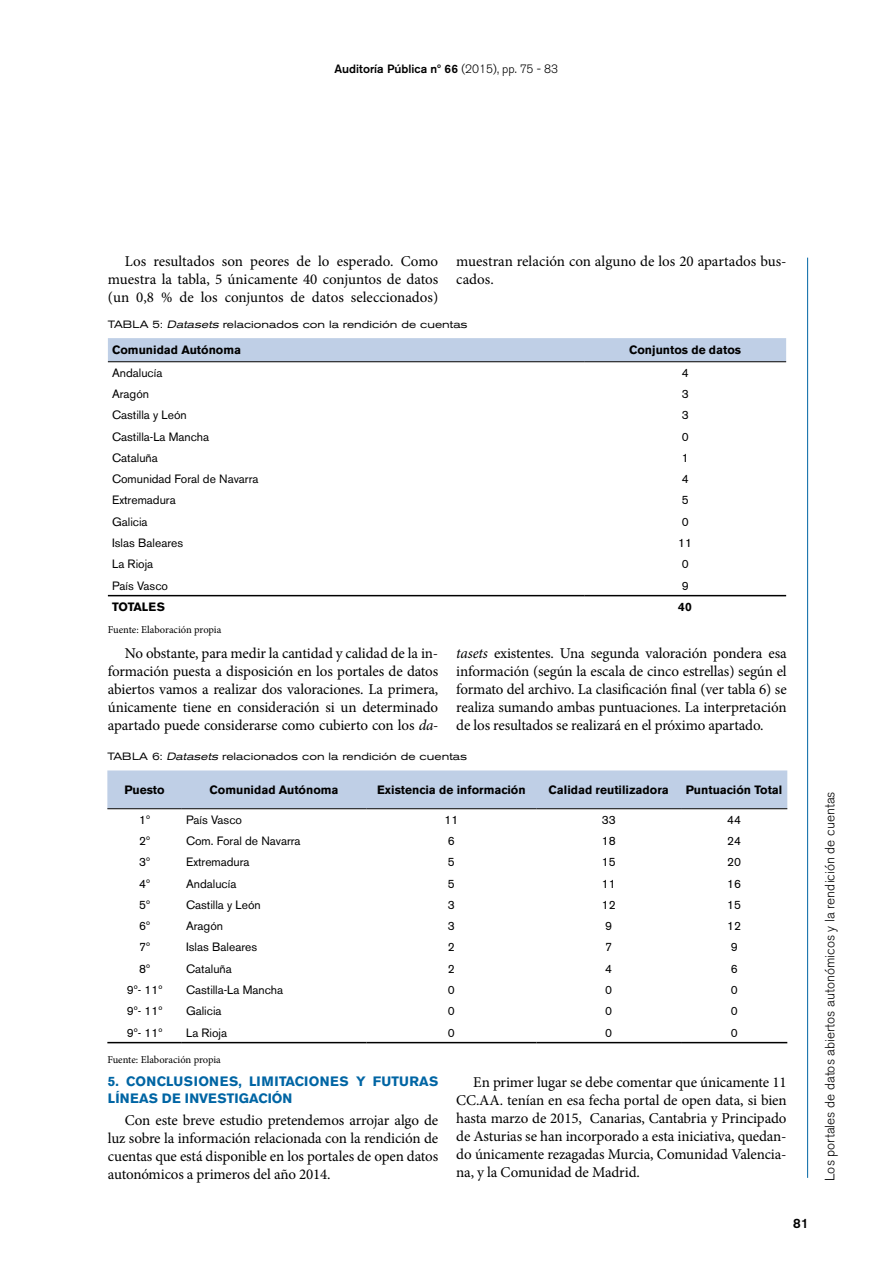
<style>
.page{position:relative;width:893px;height:1263px;background:#fff}
.page>*{position:absolute;margin:0;border:0;box-sizing:border-box;transform-origin:0 0}
.t1{font:15px/18px "Minion Pro";letter-spacing:-.01em;color:#000;text-align:justify}
.t2{font:300 13.5px "Akzidenz Grotesk BE";color:#000}
.t3{font:700 13.5px/16.2px "Akzidenz Grotesk BE";letter-spacing:.01em;color:#0065a4}
.t4{font:500 13.5px "Akzidenz Grotesk BE";color:#000}
.t5{font:12px "Akzidenz Grotesk BE";color:#000}
.t6{font:700 12px "Akzidenz Grotesk BE";color:#000}
.t7{font:500 12px "Akzidenz Grotesk BE";color:#000}
.t8{font:expanded 10.5px "Akzidenz Grotesk BE";color:#000}
.t9{font:10.5px "Minion Pro";letter-spacing:-.005em;color:#000}
.s1{font-weight:300}
.s2{font-style:italic}
</style>
<div class="page">
<hr style="left:807px;top:258px;width:1px;height:920px;background:#0065a4">
<div style="left:108px;top:338px;width:678px;height:23px;background:#bfcfe6"></div>
<svg style="left:108px;top:362px;width:678px;height:235px"></svg>
<hr style="left:108px;top:361px;width:476px;height:1px;background:#000">
<hr style="left:584px;top:361px;width:202px;height:1px;background:#000">
<hr style="left:108px;top:595px;width:476px;height:1px;background:#000">
<hr style="left:584px;top:595px;width:202px;height:1px;background:#000">
<div style="left:107px;top:770px;width:680px;height:38px;background:#bfcfe6"></div>
<svg style="left:107px;top:809px;width:680px;height:233px"></svg>
<hr style="left:107px;top:808px;width:75px;height:1px;background:#000">
<hr style="left:182px;top:808px;width:184px;height:1px;background:#000">
<hr style="left:366px;top:808px;width:170px;height:1px;background:#000">
<hr style="left:536px;top:808px;width:145px;height:1px;background:#000">
<hr style="left:681px;top:808px;width:106px;height:1px;background:#000">
<hr style="left:107px;top:1042px;width:75px;height:1px;background:#000">
<hr style="left:182px;top:1042px;width:184px;height:1px;background:#000">
<hr style="left:366px;top:1042px;width:170px;height:1px;background:#000">
<hr style="left:536px;top:1042px;width:145px;height:1px;background:#000">
<hr style="left:681px;top:1042px;width:106px;height:1px;background:#000">
<p class="t7" style="left:334px;top:61px;width:225px">Auditoría Pública nº 66 <span class="s1">(2015), pp. 75 - 83</span></p>
<p class="t1" style="left:108px;top:252px;width:332px;text-indent:17px">Los resultados son peores de lo esperado. Como muestra la tabla, 5 únicamente 40 conjuntos de datos (un 0,8 % de los conjuntos de datos seleccionados)</p>
<p class="t1" style="left:456px;top:252px;width:332px">muestran relación con alguno de los 20 apartados bus&shy;cados.</p>
<p class="t8" style="left:108px;top:318px;width:361px">TABLA 5: <span class="s2">Datasets</span> relacionados con la rendición de cuentas</p>
<p class="t6" style="left:112px;top:343px;width:131px">Comunidad Autónoma</p>
<p class="t6" style="left:629px;top:343px;width:113px">Conjuntos de datos</p>
<p class="t5" style="left:112px;top:366px;width:52px">Andalucía</p>
<p class="t5" style="left:682px;top:366px;width:8px">4</p>
<p class="t5" style="left:112px;top:387px;width:39px">Aragón</p>
<p class="t5" style="left:682px;top:387px;width:8px">3</p>
<p class="t5" style="left:112px;top:408px;width:76px">Castilla y León</p>
<p class="t5" style="left:682px;top:408px;width:8px">3</p>
<p class="t5" style="left:112px;top:429px;width:99px">Castilla-La Mancha</p>
<p class="t5" style="left:682px;top:429px;width:8px">0</p>
<p class="t5" style="left:112px;top:451px;width:47px">Cataluña</p>
<p class="t5" style="left:682px;top:451px;width:8px">1</p>
<p class="t5" style="left:112px;top:472px;width:148px">Comunidad Foral de Navarra</p>
<p class="t5" style="left:682px;top:472px;width:8px">4</p>
<p class="t5" style="left:112px;top:493px;width:65px">Extremadura</p>
<p class="t5" style="left:682px;top:493px;width:8px">5</p>
<p class="t5" style="left:112px;top:514px;width:37px">Galicia</p>
<p class="t5" style="left:682px;top:514px;width:8px">0</p>
<p class="t5" style="left:112px;top:536px;width:73px">Islas Baleares</p>
<p class="t5" style="left:678px;top:536px;width:15px">11</p>
<p class="t5" style="left:112px;top:557px;width:43px">La Rioja</p>
<p class="t5" style="left:682px;top:557px;width:8px">0</p>
<p class="t5" style="left:112px;top:578px;width:58px">País Vasco</p>
<p class="t5" style="left:682px;top:578px;width:8px">9</p>
<p class="t6" style="left:112px;top:600px;width:54px">TOTALES</p>
<p class="t6" style="left:678px;top:600px;width:15px">40</p>
<p class="t9" style="left:108px;top:622px;width:115px">Fuente: Elaboración propia</p>
<p class="t1" style="left:108px;top:644px;width:332px;text-indent:17px">No obstante, para medir la cantidad y calidad de la in&shy;formación puesta a disposición en los portales de datos abiertos vamos a realizar dos valoraciones. La primera, únicamente tiene en consideración si un determinado apartado puede considerarse como cubierto con los <span class="s2">da-</span></p>
<p class="t1" style="left:456px;top:644px;width:332px"><span class="s2">tasets</span> existentes. Una segunda valoración pondera esa información (según la escala de cinco estrellas) según el formato del archivo. La clasificación final (ver tabla 6) se realiza sumando ambas puntuaciones. La interpretación de los resultados se realizará en el próximo apartado.</p>
<p class="t8" style="left:107px;top:750px;width:361px">TABLA 6: <span class="s2">Datasets</span> relacionados con la rendición de cuentas</p>
<p class="t6" style="left:124px;top:783px;width:42px">Puesto</p>
<p class="t6" style="left:210px;top:783px;width:131px">Comunidad Autónoma</p>
<p class="t6" style="left:377px;top:783px;width:150px">Existencia de información</p>
<p class="t6" style="left:549px;top:783px;width:122px">Calidad reutilizadora</p>
<p class="t6" style="left:686px;top:783px;width:98px">Puntuación Total</p>
<p class="t5" style="left:139px;top:812px;width:12px">1º</p>
<p class="t5" style="left:186px;top:812px;width:58px">País Vasco</p>
<p class="t5" style="left:444px;top:812px;width:15px">11</p>
<p class="t5" style="left:602px;top:812px;width:15px">33</p>
<p class="t5" style="left:727px;top:812px;width:16px">44</p>
<p class="t5" style="left:139px;top:834px;width:12px">2º</p>
<p class="t5" style="left:186px;top:834px;width:116px">Com. Foral de Navarra</p>
<p class="t5" style="left:448px;top:834px;width:8px">6</p>
<p class="t5" style="left:602px;top:834px;width:15px">18</p>
<p class="t5" style="left:727px;top:834px;width:15px">24</p>
<p class="t5" style="left:139px;top:855px;width:12px">3º</p>
<p class="t5" style="left:186px;top:855px;width:65px">Extremadura</p>
<p class="t5" style="left:448px;top:855px;width:8px">5</p>
<p class="t5" style="left:602px;top:855px;width:15px">15</p>
<p class="t5" style="left:727px;top:855px;width:15px">20</p>
<p class="t5" style="left:139px;top:876px;width:12px">4º</p>
<p class="t5" style="left:186px;top:876px;width:52px">Andalucía</p>
<p class="t5" style="left:448px;top:876px;width:8px">5</p>
<p class="t5" style="left:602px;top:876px;width:15px">11</p>
<p class="t5" style="left:727px;top:876px;width:15px">16</p>
<p class="t5" style="left:139px;top:897px;width:12px">5º</p>
<p class="t5" style="left:186px;top:897px;width:76px">Castilla y León</p>
<p class="t5" style="left:448px;top:897px;width:8px">3</p>
<p class="t5" style="left:602px;top:897px;width:15px">12</p>
<p class="t5" style="left:727px;top:897px;width:15px">15</p>
<p class="t5" style="left:139px;top:919px;width:12px">6º</p>
<p class="t5" style="left:186px;top:919px;width:39px">Aragón</p>
<p class="t5" style="left:448px;top:919px;width:8px">3</p>
<p class="t5" style="left:605px;top:919px;width:8px">9</p>
<p class="t5" style="left:727px;top:919px;width:15px">12</p>
<p class="t5" style="left:139px;top:940px;width:12px">7º</p>
<p class="t5" style="left:186px;top:940px;width:73px">Islas Baleares</p>
<p class="t5" style="left:448px;top:940px;width:8px">2</p>
<p class="t5" style="left:605px;top:940px;width:8px">7</p>
<p class="t5" style="left:731px;top:940px;width:8px">9</p>
<p class="t5" style="left:139px;top:961px;width:12px">8º</p>
<p class="t5" style="left:186px;top:961px;width:47px">Cataluña</p>
<p class="t5" style="left:448px;top:961px;width:8px">2</p>
<p class="t5" style="left:605px;top:961px;width:8px">4</p>
<p class="t5" style="left:731px;top:961px;width:8px">6</p>
<p class="t5" style="left:127px;top:983px;width:37px">9º- 11º</p>
<p class="t5" style="left:186px;top:983px;width:99px">Castilla-La Mancha</p>
<p class="t5" style="left:448px;top:983px;width:8px">0</p>
<p class="t5" style="left:605px;top:983px;width:8px">0</p>
<p class="t5" style="left:731px;top:983px;width:8px">0</p>
<p class="t5" style="left:127px;top:1004px;width:37px">9º- 11º</p>
<p class="t5" style="left:186px;top:1004px;width:37px">Galicia</p>
<p class="t5" style="left:448px;top:1004px;width:8px">0</p>
<p class="t5" style="left:605px;top:1004px;width:8px">0</p>
<p class="t5" style="left:731px;top:1004px;width:8px">0</p>
<p class="t5" style="left:127px;top:1025px;width:37px">9º- 11º</p>
<p class="t5" style="left:186px;top:1025px;width:43px">La Rioja</p>
<p class="t5" style="left:448px;top:1025px;width:8px">0</p>
<p class="t5" style="left:605px;top:1025px;width:8px">0</p>
<p class="t5" style="left:731px;top:1025px;width:8px">0</p>
<p class="t9" style="left:107px;top:1052px;width:115px">Fuente: Elaboración propia</p>
<p class="t3" style="left:108px;top:1074px;width:332px">5. CONCLUSIONES, LIMITACIONES Y FUTURAS<br>LÍNEAS DE INVESTIGACIÓN</p>
<p class="t1" style="left:108px;top:1111px;width:332px;text-indent:17px">Con este breve estudio pretendemos arrojar algo de luz sobre la información relacionada con la rendición de cuentas que está disponible en los portales de open datos autonómicos a primeros del año 2014.</p>
<p class="t1" style="left:456px;top:1073px;width:332px;text-indent:17px">En primer lugar se debe comentar que únicamente 11<br>CC.AA. tenían en esa fecha portal de open data, si bien hasta marzo de 2015, Canarias, Cantabria y Principado de Asturias se han incorporado a esta iniciativa, quedan&shy;do únicamente rezagadas Murcia, Comunidad Valencia&shy;na, y la Comunidad de Madrid.</p>
<p class="t4" style="left:793px;top:1215px;width:17px">81</p>
<p class="t2" style="left:822px;top:1181px;width:391px;rotate:-90deg">Los portales de datos abiertos autonómicos y la rendición de cuentas</p>
</div>
